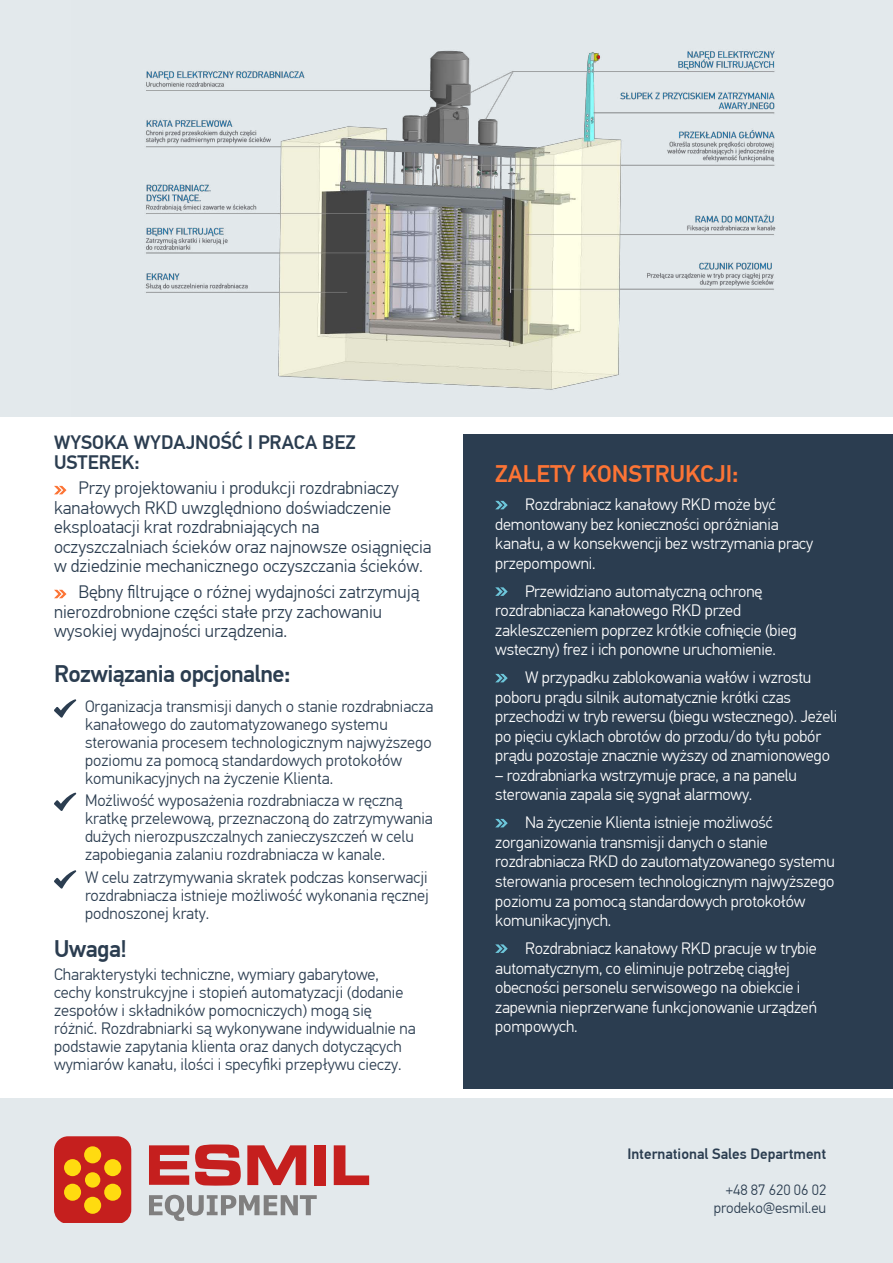
<style>
.page{position:relative;width:893px;height:1263px;background:#fff}
.page>*{position:absolute;margin:0;border:0;box-sizing:border-box;transform-origin:0 0}
.t1{font:500 24px "PF Din Text Pro";letter-spacing:-.025em;color:#2b3d50}
.t2{font:500 24px "PF Din Text Pro";color:#fc7435}
.t3{font:500 19.5px/19.5px "PF Din Text Pro";color:#2b3d50}
.t4{font:300 18px/19.5px "PF Din Text Pro";color:#2b3d50}
.t5{font:300 16.5px/19.5px "PF Din Text Pro";letter-spacing:-.01em;color:#fff}
.t6{font:300 16.5px/18px "PF Din Text Pro";color:#2b3d50}
.t7{font:500 15px "PF Din Text Pro";color:#2b3d50}
.t8{font:300 15px/18px "PF Din Text Pro";color:#2b3d50;text-align:right}
</style>
<div class="page">
<div style="left:463px;top:434px;width:430px;height:655px;background:#2b3d50"></div>
<svg style="left:54px;top:486px;width:12px;height:8px"></svg>
<svg style="left:54px;top:590px;width:12px;height:8px"></svg>
<svg style="left:495px;top:501px;width:13px;height:8px"></svg>
<svg style="left:495px;top:587px;width:13px;height:9px"></svg>
<svg style="left:495px;top:674px;width:13px;height:8px"></svg>
<svg style="left:495px;top:819px;width:13px;height:8px"></svg>
<svg style="left:495px;top:944px;width:13px;height:9px"></svg>
<svg style="left:54px;top:699px;width:23px;height:19px"></svg>
<svg style="left:54px;top:792px;width:23px;height:19px"></svg>
<svg style="left:54px;top:870px;width:23px;height:19px"></svg>
<div style="left:0;top:0;width:893px;height:417px;background:#e3e9ec"></div>
<img style="left:145px;top:50px;width:631px;height:340px">
<div style="left:0;top:1098px;width:893px;height:165px;background:#e3e9ec"></div>
<svg style="left:54px;top:1136px;width:77px;height:87px;background:#c62724"></svg>
<div style="left:84px;top:1197px;width:17px;height:17px;background:#ffdb10;border-radius:50%"></div>
<div style="left:85px;top:1172px;width:15px;height:15px;background:#ffdb10;border-radius:50%"></div>
<div style="left:84px;top:1146px;width:17px;height:17px;background:#ffdb10;border-radius:50%"></div>
<div style="left:64px;top:1159px;width:17px;height:17px;background:#ffdb10;border-radius:50%"></div>
<div style="left:104px;top:1159px;width:17px;height:17px;background:#ffdb10;border-radius:50%"></div>
<div style="left:64px;top:1184px;width:17px;height:17px;background:#ffdb10;border-radius:50%"></div>
<div style="left:104px;top:1184px;width:17px;height:17px;background:#ffdb10;border-radius:50%"></div>
<div style="left:314px;top:1145px;width:11px;height:40px;background:#c51f1e"></div>
<svg style="left:334px;top:1145px;width:35px;height:40px"></svg>
<svg style="left:247px;top:1145px;width:59px;height:40px"></svg>
<svg style="left:149px;top:1144px;width:92px;height:42px"></svg>
<svg style="left:149px;top:1195px;width:168px;height:26px"></svg>
<p class="t3" style="left:54px;top:433px;width:303px">WYSOKA WYDAJNOŚĆ I PRACA BEZ<br>USTEREK:</p>
<p class="t4" style="left:54px;top:479px;width:379px;text-indent:25px">Przy projektowaniu i produkcji rozdrabniaczy kanałowych RKD uwzględniono doświadczenie eksploatacji krat rozdrabniających na oczyszczalniach ścieków oraz najnowsze osiągnięcia w dziedzinie mechanicznego oczyszczania ścieków.</p>
<p class="t4" style="left:54px;top:583px;width:367px;text-indent:25px">Bębny filtrujące o różnej wydajności zatrzymują nierozdrobnione części stałe przy zachowaniu wysokiej wydajności urządzenia.</p>
<h1 class="t1" style="left:54px;top:659px;width:238px">Rozwiązania opcjonalne:</h1>
<p class="t6" style="left:85px;top:698px;width:350px">Organizacja transmisji danych o stanie rozdrabniacza kanałowego do zautomatyzowanego systemu sterowania procesem technologicznym najwyższego poziomu za pomocą standardowych protokołów komunikacyjnych na życzenie Klienta.</p>
<p class="t6" style="left:85px;top:792px;width:349px">Możliwość wyposażenia rozdrabniacza w ręczną kratkę przelewową, przeznaczoną do zatrzymywania dużych nierozpuszczalnych zanieczyszczeń w celu zapobiegania zalaniu rozdrabniacza w kanale.</p>
<p class="t6" style="left:85px;top:868px;width:345px;text-align:justify">W celu zatrzymywania skratek podczas konserwacji rozdrabniacza istnieje możliwość wykonania ręcznej podnoszonej kraty.</p>
<h1 class="t1" style="left:54px;top:935px;width:74px">Uwaga!</h1>
<p class="t6" style="left:54px;top:965px;width:363px">Charakterystyki techniczne, wymiary gabarytowe, cechy konstrukcyjne i stopień automatyzacji (dodanie zespołów i składników pomocniczych) mogą się różnić. Rozdrabniarki są wykonywane indywidualnie na podstawie zapytania klienta oraz danych dotyczących wymiarów kanału, ilości i specyfiki przepływu cieczy.</p>
<h1 class="t2" style="left:495px;top:459px;width:245px">ZALETY KONSTRUKCJI:</h1>
<p class="t5" style="left:495px;top:495px;width:319px;text-indent:30px">Rozdrabniacz kanałowy RKD może być demontowany bez konieczności opróżniania kanału, a w konsekwencji bez wstrzymania pracy przepompowni.</p>
<p class="t5" style="left:495px;top:582px;width:303px;text-indent:30px">Przewidziano automatyczną ochronę rozdrabniacza kanałowego RKD przed zakleszczeniem poprzez krótkie cofnięcie (bieg wsteczny) frez i ich ponowne uruchomienie.</p>
<p class="t5" style="left:495px;top:668px;width:344px;text-indent:30px">W przypadku zablokowania wałów i wzrostu poboru prądu silnik automatycznie krótki czas przechodzi w tryb rewersu (biegu wstecznego). Jeżeli po pięciu cyklach obrotów do przodu/do tyłu pobór prądu pozostaje znacznie wyższy od znamionowego</p>
<p class="t5" style="left:495px;top:766px;width:303px">– rozdrabniarka wstrzymuje prace, a na panelu sterowania zapala się sygnał alarmowy.</p>
<p class="t5" style="left:495px;top:813px;width:341px;text-indent:30px">Na życzenie Klienta istnieje możliwość zorganizowania transmisji danych o stanie rozdrabniacza RKD do zautomatyzowanego systemu sterowania procesem technologicznym najwyższego poziomu za pomocą standardowych protokołów komunikacyjnych.</p>
<p class="t5" style="left:495px;top:939px;width:323px;text-indent:30px">Rozdrabniacz kanałowy RKD pracuje w trybie automatycznym, co eliminuje potrzebę ciągłej obecności personelu serwisowego na obiekcie i zapewnia nieprzerwane funkcjonowanie urządzeń pompowych.</p>
<p class="t7" style="left:627px;top:1144px;width:200px">International Sales Department</p>
<p class="t8" style="left:714px;top:1181px;width:114px">+48 87 620 06 02 prodeko@esmil.eu</p>
</div>
